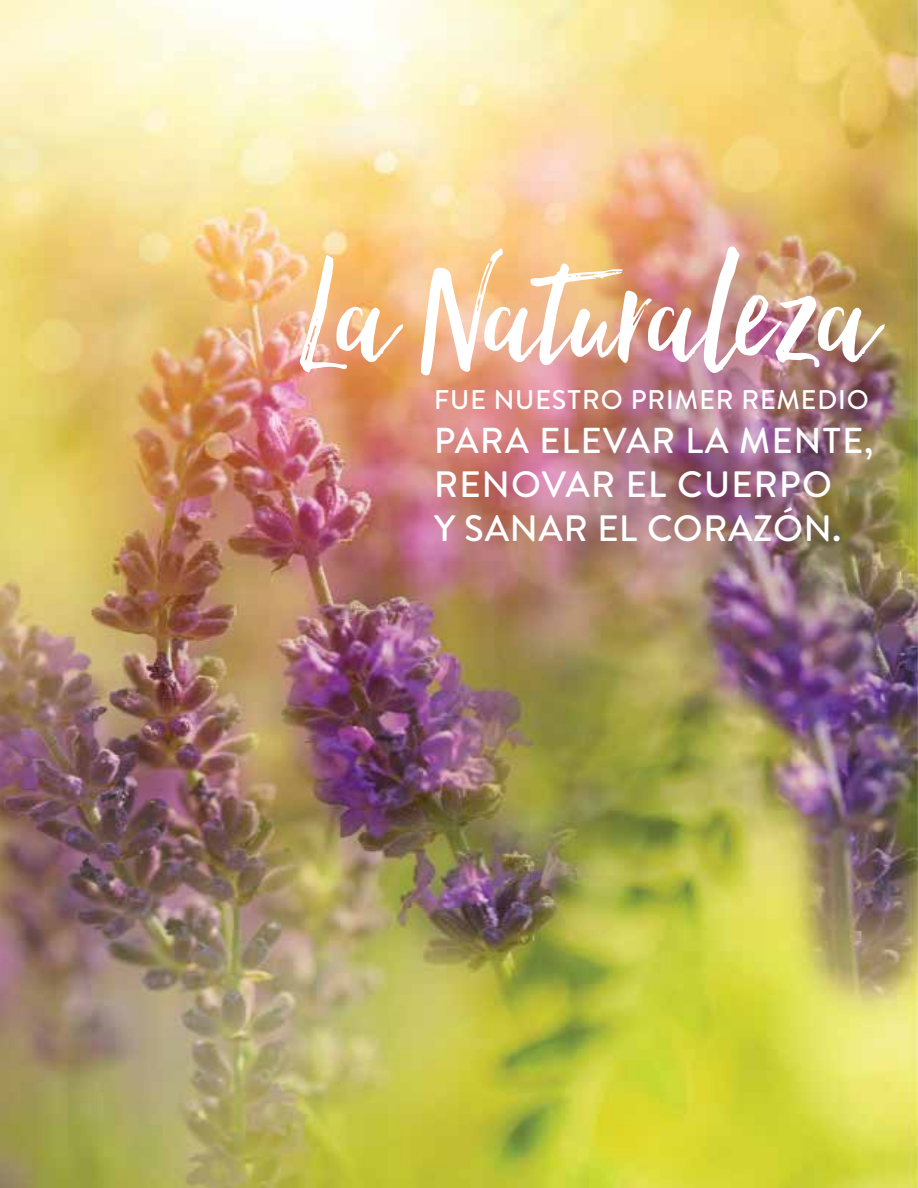
<style>
.page{position:relative;width:918px;height:1188px;background:#fff}
.page>*{position:absolute;margin:0;border:0;box-sizing:border-box;transform-origin:0 0}
.t1{font:186px "Hello Beautiful";color:#fff}
.t2{font:500 36.6px/44px "Brandon Text";letter-spacing:.02em;color:#fff}
.t3{font:500 36px "Brandon Text";letter-spacing:.035em;color:#fff}
.t4{font:500 27px "Brandon Text";letter-spacing:.035em;color:#fff}
</style>
<div class="page">
<img style="left:0;top:0;width:918px;height:1188px">
<h1 class="t1" style="left:298px;top:209px;width:577px">La Naturaleza</h1>
<p class="t4" style="left:434px;top:381px;width:436px">FUE NUESTRO PRIMER REMEDIO</p>
<p class="t3" style="left:434px;top:415px;width:441px">PARA ELEVAR LA MENTE,</p>
<p class="t2" style="left:434px;top:461px;width:409px">RENOVAR EL CUERPO<br>Y SANAR EL CORAZÓN.</p>
</div>
